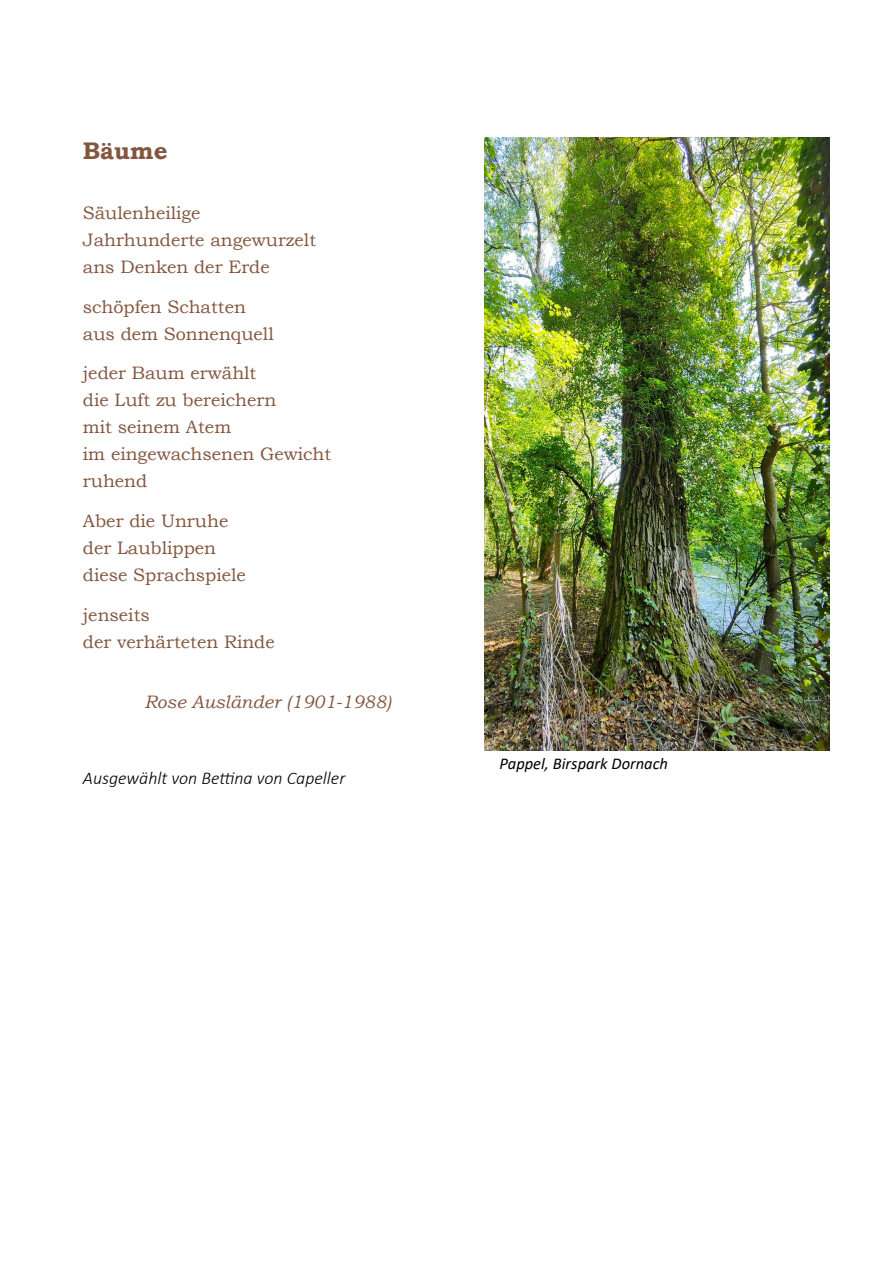
<style>
.page{position:relative;width:893px;height:1263px;background:#fff}
.page>*{position:absolute;margin:0;border:0;box-sizing:border-box;transform-origin:0 0}
.t1{font:700 24px "Bookman Old Style";color:#83563e}
.t2{font:18px/27px "Bookman Old Style";color:#83563e}
.t3{font:italic 300 18px "Calibri";color:#000}
.t4{font:italic 18px "Bookman Old Style";color:#83563e}
.t5{font:italic 16.5px "Calibri";color:#000}
</style>
<div class="page">
<img style="left:485px;top:137px;width:344px;height:614px">
<h1 class="t1" style="left:83px;top:133px;width:86px">Bäume</h1>
<p class="t2" style="left:83px;top:199px;width:235px">Säulenheilige<br>Jahrhunderte angewurzelt ans Denken der Erde</p>
<p class="t2" style="left:83px;top:293px;width:192px">schöpfen Schatten aus dem Sonnenquell</p>
<p class="t2" style="left:83px;top:360px;width:250px">jeder Baum erwählt<br>die Luft zu bereichern<br>mit seinem Atem<br>im eingewachsenen Gewicht ruhend</p>
<p class="t2" style="left:83px;top:507px;width:165px">Aber die Unruhe der Laublippen diese Sprachspiele</p>
<p class="t2" style="left:83px;top:601px;width:193px">jenseits<br>der verhärteten Rinde</p>
<p class="t4" style="left:144px;top:689px;width:248px">Rose Ausländer (1901-1988)</p>
<p class="t3" style="left:83px;top:767px;width:264px">Ausgewählt von Bettina von Capeller</p>
<p class="t5" style="left:500px;top:752px;width:170px">Pappel, Birspark Dornach</p>
</div>
